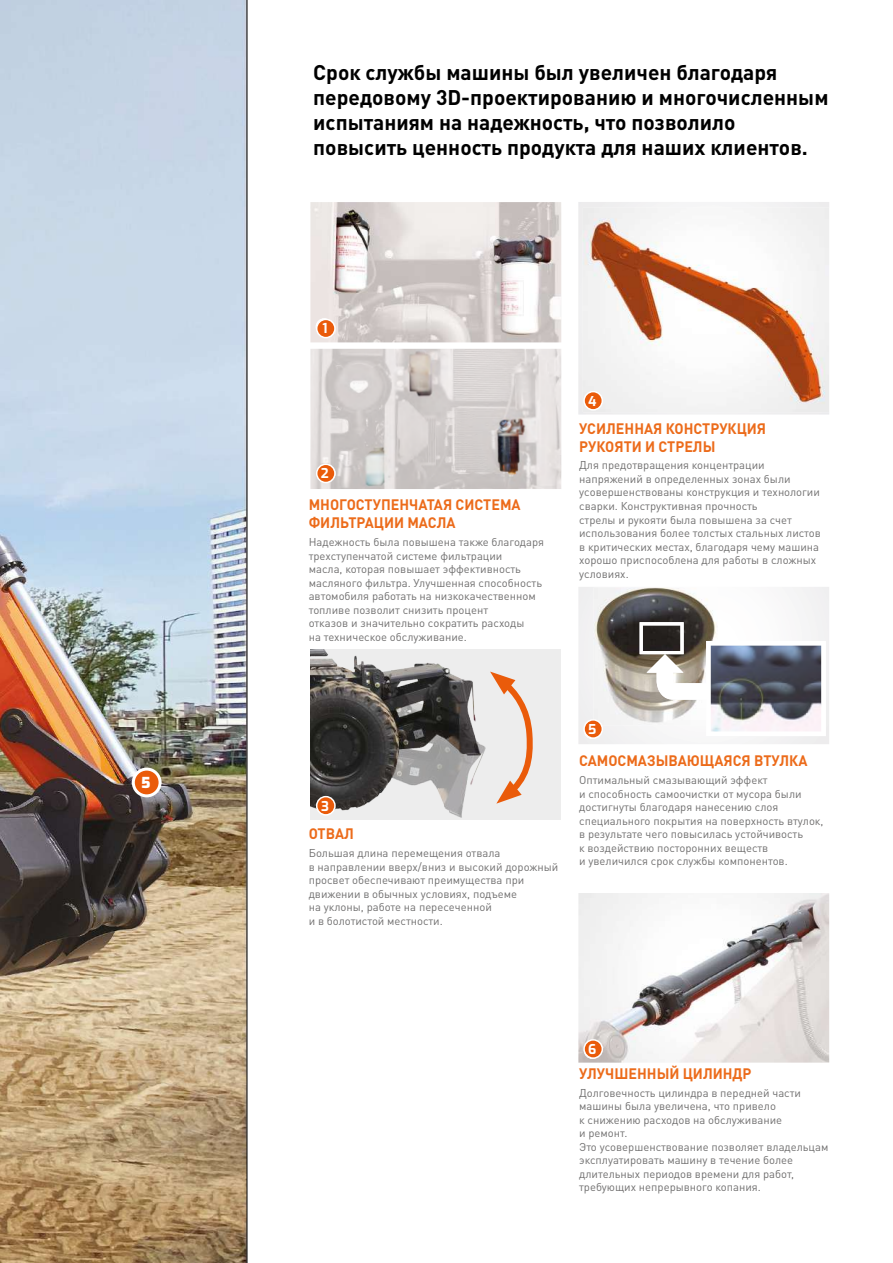
<style>
.page{position:relative;width:893px;height:1263px;background:#fff}
.page>*{position:absolute;margin:0;border:0;box-sizing:border-box;transform-origin:0 0}
.t1{font:700 21px/25.2px "DIN Pro";color:#000}
.t2{font:700 15px/18px "DIN Pro";color:#ec6b1a;scale:.95 1}
.t3{font:900 15px "Exo";color:#fff}
.t4{font:700 13.5px "Exo";color:#fff}
.t5{font:11.25px/13.5px "DIN Pro";color:#706f6f}
</style>
<div class="page">
<img style="left:0;top:0;width:247px;height:1263px">
<hr style="left:247px;top:0;width:1px;height:1263px;background:#000">
<div style="left:310px;top:650px;width:251px;height:170px;background:#ededed"></div>
<img style="left:310px;top:650px;width:176px;height:168px">
<img style="left:311px;top:342px;width:41px;height:1px">
<img style="left:352px;top:342px;width:205px;height:1px">
<img style="left:310px;top:202px;width:251px;height:140px">
<img style="left:316px;top:318px;width:17px;height:17px">
<img style="left:310px;top:349px;width:251px;height:140px">
<img style="left:319px;top:465px;width:16px;height:17px">
<img style="left:578px;top:893px;width:251px;height:169px">
<img style="left:584px;top:1042px;width:17px;height:17px">
<img style="left:593px;top:588px;width:125px;height:137px">
<img style="left:706px;top:641px;width:116px;height:91px">
<img style="left:657px;top:673px;width:50px;height:27px">
<img style="left:646px;top:654px;width:37px;height:19px">
<img style="left:640px;top:622px;width:44px;height:32px">
<img style="left:584px;top:722px;width:17px;height:17px">
<img style="left:583px;top:208px;width:246px;height:204px">
<img style="left:585px;top:392px;width:17px;height:17px">
<div style="left:317px;top:797px;width:18px;height:18px;background:#ea5b0a;border-radius:50%"></div>
<div style="left:316px;top:796px;width:20px;height:20px;border:2px solid #fff;border-radius:50%"></div>
<div style="left:317px;top:464px;width:18px;height:18px;background:#ea5b0a;border-radius:50%"></div>
<div style="left:316px;top:463px;width:20px;height:20px;border:2px solid #fff;border-radius:50%"></div>
<div style="left:584px;top:392px;width:18px;height:18px;background:#ea5b0a;border-radius:50%"></div>
<div style="left:583px;top:391px;width:20px;height:20px;border:2px solid #fff;border-radius:50%"></div>
<div style="left:584px;top:720px;width:18px;height:18px;background:#ea5b0a;border-radius:50%"></div>
<div style="left:583px;top:719px;width:20px;height:20px;border:2px solid #fff;border-radius:50%"></div>
<div style="left:584px;top:1040px;width:18px;height:18px;background:#ea5b0a;border-radius:50%"></div>
<div style="left:583px;top:1039px;width:20px;height:20px;border:2px solid #fff;border-radius:50%"></div>
<div style="left:317px;top:319px;width:18px;height:19px;background:#ea5b0a;border-radius:50%"></div>
<div style="left:316px;top:319px;width:20px;height:19px;border:2px solid #fff;border-radius:50%"></div>
<div style="left:133px;top:769px;width:27px;height:27px;background:#ea5b0a;border-radius:50%"></div>
<div style="left:132px;top:768px;width:30px;height:29px;border:3px solid #fff;border-radius:50%"></div>
<svg style="left:0;top:482px;width:1px;height:29px"></svg>
<svg style="left:490px;top:671px;width:43px;height:133px"></svg>
<h2 class="t3" style="left:142px;top:772px;width:10px">5</h2>
<h1 class="t1" style="left:313px;top:59px;width:517px">Срок службы машины был увеличен благодаря передовому 3D-проектированию и многочисленным испытаниям на надежность, что позволило повысить ценность продукта для наших клиентов.</h1>
<p class="t4" style="left:322px;top:319px;width:7px">1</p>
<p class="t4" style="left:321px;top:463px;width:9px">2</p>
<h2 class="t2" style="left:309px;top:495px;width:225px">МНОГОСТУПЕНЧАТАЯ СИСТЕМА<br>ФИЛЬТРАЦИИ МАСЛА</h2>
<p class="t5" style="left:309px;top:535px;width:237px">Надежность была повышена также благодаря трехступенчатой системе фильтрации<br>масла, которая повышает эффективность масляного фильтра. Улучшенная способность автомобиля работать на низкокачественном топливе позволит снизить процент<br>отказов и значительно сократить расходы<br>на техническое обслуживание.</p>
<p class="t4" style="left:588px;top:391px;width:10px">4</p>
<h2 class="t2" style="left:579px;top:419px;width:198px">УСИЛЕННАЯ КОНСТРУКЦИЯ<br>РУКОЯТИ И СТРЕЛЫ</h2>
<p class="t5" style="left:579px;top:458px;width:243px">Для предотвращения концентрации напряжений в определенных зонах были усовершенствованы конструкция и технологии сварки. Конструктивная прочность<br>стрелы и рукояти была повышена за счет использования более толстых стальных листов в критических местах, благодаря чему машина хорошо приспособлена для работы в сложных условиях.</p>
<p class="t4" style="left:321px;top:796px;width:9px">3</p>
<h2 class="t2" style="left:309px;top:824px;width:49px">ОТВАЛ</h2>
<p class="t5" style="left:309px;top:846px;width:251px">Большая длина перемещения отвала<br>в направлении вверх/вниз и высокий дорожный просвет обеспечивают преимущества при движении в обычных условиях, подъеме<br>на уклоны, работе на пересеченной<br>и в болотистой местности.</p>
<p class="t4" style="left:588px;top:719px;width:10px">5</p>
<h2 class="t2" style="left:579px;top:751px;width:242px">САМОСМАЗЫВАЮЩАЯСЯ ВТУЛКА</h2>
<p class="t5" style="left:579px;top:773px;width:246px">Оптимальный смазывающий эффект<br>и способность самоочистки от мусора были достигнуты благодаря нанесению слоя специального покрытия на поверхность втулок, в результате чего повысилась устойчивость<br>к воздействию посторонних веществ<br>и увеличился срок службы компонентов.</p>
<p class="t4" style="left:588px;top:1039px;width:10px">6</p>
<h2 class="t2" style="left:579px;top:1064px;width:183px">УЛУЧШЕННЫЙ ЦИЛИНДР</h2>
<p class="t5" style="left:579px;top:1085px;width:251px">Долговечность цилиндра в передней части машины была увеличена, что привело<br>к снижению расходов на обслуживание<br>и ремонт.<br>Это усовершенствование позволяет владельцам эксплуатировать машину в течение более длительных периодов времени для работ, требующих непрерывного копания.</p>
</div>
